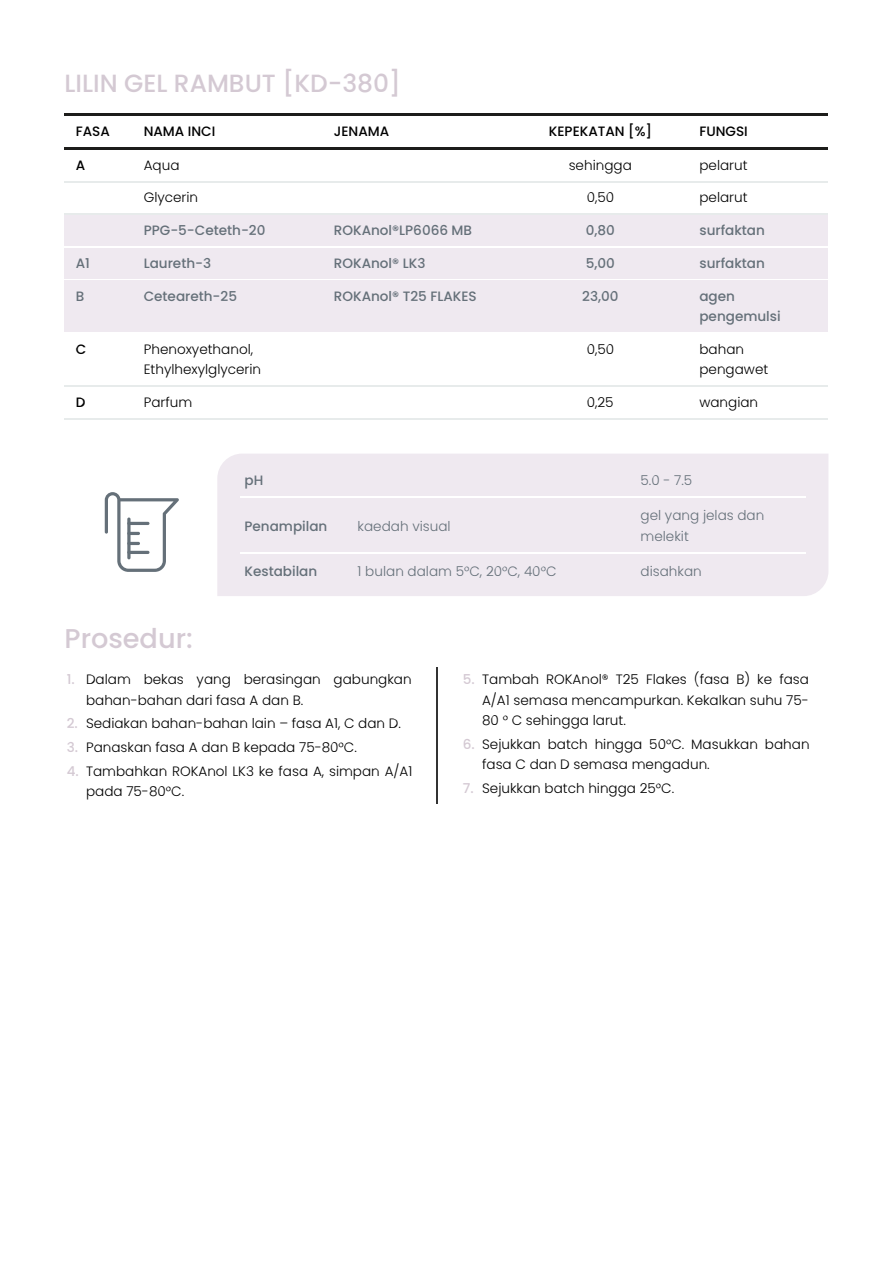
<style>
.page{position:relative;width:893px;height:1263px;background:#fff}
.page>*{position:absolute;margin:0;border:0;box-sizing:border-box;transform-origin:0 0}
.t1{font:500 27.15px "Poppins";letter-spacing:.005em;color:#d4c9d3}
.t2{font:24.9px "Medium Poppins";letter-spacing:.005em;color:#d4c9d3}
.t3{font:13.5px/20.4px "Light Poppins";letter-spacing:.005em;color:#000}
.t4{font:500 13.5px/20.4px "Poppins";letter-spacing:.005em;color:#657079}
.t5{font:13.5px/20.4px "Light Poppins";letter-spacing:.005em;color:#657079}
.t6{font:500 13.5px "Poppins";letter-spacing:.005em;color:#000}
.s1{font-family:"Poppins";font-weight:500;color:#d4c9d3}
</style>
<div class="page">
<hr style="left:64px;top:113px;width:764px;height:2px;background:#1d1d1b">
<hr style="left:64px;top:147px;width:764px;height:2px;background:#1d1d1b">
<hr style="left:64px;top:181px;width:764px;height:1px;background:#e7ebeb">
<hr style="left:64px;top:214px;width:764px;height:1px;background:#e7ebeb">
<div style="left:64px;top:215px;width:764px;height:33px;background:#efe9f0"></div>
<hr style="left:64px;top:247px;width:764px;height:1px;background:#fff">
<div style="left:64px;top:248px;width:764px;height:33px;background:#efe9f0"></div>
<hr style="left:64px;top:279px;width:764px;height:2px;background:#fff">
<div style="left:64px;top:281px;width:764px;height:53px;background:#efe9f0"></div>
<hr style="left:64px;top:333px;width:764px;height:1px;background:#fff">
<hr style="left:64px;top:386px;width:764px;height:1px;background:#e7ebeb">
<hr style="left:64px;top:419px;width:764px;height:1px;background:#e7ebeb">
<div style="left:217px;top:454px;width:611px;height:142px;background:#efe9f0"></div>
<hr style="left:240px;top:497px;width:113px;height:1px;background:#fff">
<hr style="left:353px;top:497px;width:283px;height:1px;background:#fff">
<hr style="left:636px;top:497px;width:169px;height:1px;background:#fff">
<hr style="left:240px;top:552px;width:113px;height:1px;background:#fff">
<hr style="left:353px;top:552px;width:283px;height:1px;background:#fff">
<hr style="left:636px;top:552px;width:169px;height:1px;background:#fff">
<hr style="left:437px;top:667px;width:1px;height:137px;background:#333">
<svg style="left:105px;top:492px;width:74px;height:80px"></svg>
<hr style="left:127px;top:522px;width:22px;height:3px;background:#657079;border-radius:2px">
<h2 class="t2" style="left:64px;top:66px;width:338px">LILIN GEL RAMBUT [KD-380]</h2>
<p class="t6" style="left:76px;top:122px;width:35px">FASA</p>
<p class="t6" style="left:144px;top:122px;width:73px">NAMA INCI</p>
<p class="t6" style="left:334px;top:122px;width:57px">JENAMA</p>
<p class="t6" style="left:549px;top:122px;width:105px">KEPEKATAN [%]</p>
<p class="t6" style="left:699px;top:122px;width:50px">FUNGSI</p>
<p class="t6" style="left:76px;top:156px;width:11px">A</p>
<p class="t3" style="left:144px;top:155px;width:37px">Aqua</p>
<p class="t3" style="left:568px;top:155px;width:65px">sehingga</p>
<p class="t3" style="left:699px;top:155px;width:50px">pelarut</p>
<p class="t3" style="left:144px;top:188px;width:56px">Glycerin</p>
<p class="t3" style="left:587px;top:188px;width:29px">0,50</p>
<p class="t3" style="left:699px;top:188px;width:50px">pelarut</p>
<p class="t4" style="left:144px;top:220px;width:123px">PPG-5-Ceteth-20</p>
<p class="t4" style="left:334px;top:220px;width:140px">ROKAnol®LP6066 MB</p>
<p class="t4" style="left:585px;top:220px;width:31px">0,80</p>
<p class="t4" style="left:699px;top:220px;width:67px">surfaktan</p>
<p class="t4" style="left:76px;top:253px;width:16px">A1</p>
<p class="t4" style="left:144px;top:253px;width:69px">Laureth-3</p>
<p class="t4" style="left:334px;top:253px;width:93px">ROKAnol® LK3</p>
<p class="t4" style="left:585px;top:253px;width:31px">5,00</p>
<p class="t4" style="left:699px;top:253px;width:67px">surfaktan</p>
<p class="t4" style="left:76px;top:286px;width:10px">B</p>
<p class="t4" style="left:144px;top:286px;width:95px">Ceteareth-25</p>
<p class="t4" style="left:334px;top:286px;width:144px">ROKAnol® T25 FLAKES</p>
<p class="t4" style="left:582px;top:286px;width:38px">23,00</p>
<p class="t4" style="left:699px;top:286px;width:83px">agen pengemulsi</p>
<p class="t6" style="left:76px;top:340px;width:12px">C</p>
<p class="t3" style="left:144px;top:339px;width:119px">Phenoxyethanol,<br>Ethylhexylglycerin</p>
<p class="t3" style="left:587px;top:339px;width:29px">0,50</p>
<p class="t3" style="left:699px;top:339px;width:70px">bahan pengawet</p>
<p class="t6" style="left:76px;top:393px;width:11px">D</p>
<p class="t3" style="left:144px;top:392px;width:50px">Parfum</p>
<p class="t3" style="left:587px;top:392px;width:28px">0,25</p>
<p class="t3" style="left:699px;top:392px;width:60px">wangian</p>
<p class="t4" style="left:244px;top:470px;width:20px">pH</p>
<p class="t5" style="left:640px;top:470px;width:53px">5.0 - 7.5</p>
<p class="t4" style="left:244px;top:516px;width:84px">Penampilan</p>
<p class="t5" style="left:357px;top:516px;width:94px">kaedah visual</p>
<p class="t5" style="left:640px;top:505px;width:125px">gel yang jelas dan melekit</p>
<p class="t4" style="left:244px;top:561px;width:74px">Kestabilan</p>
<p class="t5" style="left:357px;top:561px;width:200px">1 bulan dalam 5°C, 20°C, 40°C</p>
<p class="t5" style="left:640px;top:561px;width:63px">disahkan</p>
<h1 class="t1" style="left:64px;top:620px;width:130px">Prosedur:</h1>
<p class="t3" style="left:86px;top:669px;width:327px;text-indent:-19px"><span class="s1">1.</span> Dalam bekas yang berasingan gabungkan bahan-bahan dari fasa A dan B.</p>
<p class="t3" style="left:67px;top:714px;width:335px"><span class="s1">2.</span> Sediakan bahan-bahan lain – fasa A1, C dan D.</p>
<p class="t3" style="left:67px;top:737px;width:291px"><span class="s1">3.</span> Panaskan fasa A dan B kepada 75-80°C.</p>
<p class="t3" style="left:86px;top:761px;width:328px;text-indent:-19px"><span class="s1">4.</span> Tambahkan ROKAnol LK3 ke fasa A, simpan A/A1 pada 75-80°C.</p>
<p class="t3" style="left:482px;top:669px;width:328px;text-align:justify;text-indent:-19px"><span class="s1">5.</span> Tambah ROKAnol® T25 Flakes (fasa B) ke fasa A/A1 semasa mencampurkan. Kekalkan suhu 75- 80 ° C sehingga larut.</p>
<p class="t3" style="left:482px;top:734px;width:329px;text-indent:-19px"><span class="s1">6.</span> Sejukkan batch hingga 50°C. Masukkan bahan fasa C dan D semasa mengadun.</p>
<p class="t3" style="left:463px;top:778px;width:213px"><span class="s1">7.</span> Sejukkan batch hingga 25°C.</p>
</div>
